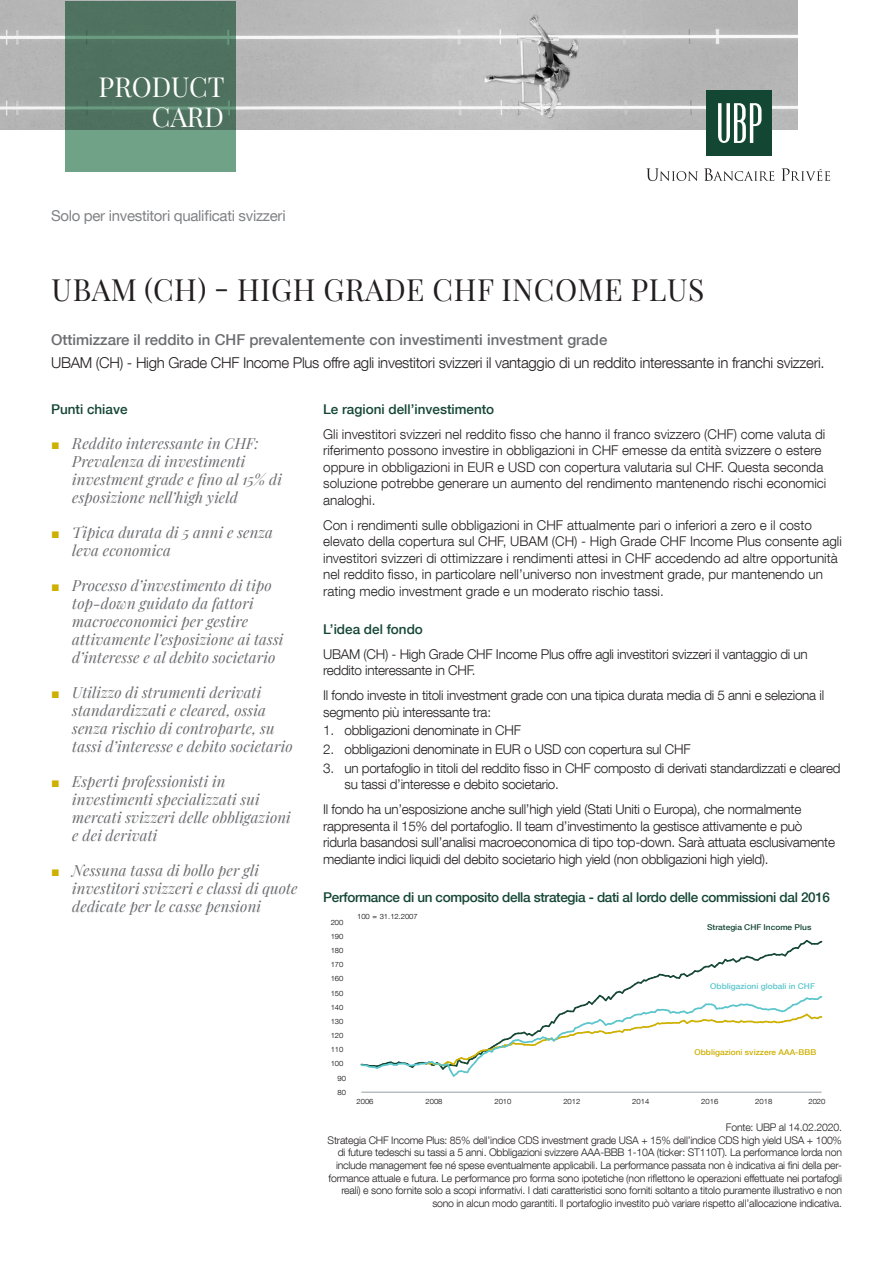
<style>
.page{position:relative;width:893px;height:1263px;background:#fff}
.page>*{position:absolute;margin:0;border:0;box-sizing:border-box;transform-origin:0 0}
.nom_du_fonds{font:30px "Playfair Display";letter-spacing:.02em;color:#231f20}
.t1{font:27px "Playfair Display";color:#fff}
.t2{font:italic 15px/18px "Playfair Display";letter-spacing:.005em;color:#6c6d70}
.Texte_Intro{font:300 15px "Helvetica Neue LT Com";letter-spacing:-.02em;color:#231f20}
.Texte_Intro_65{font:500 15px "Helvetica Neue LT Com";color:#6c6d70}
.For_qualified_invest{font:15px "Helvetica Neue LT Com";letter-spacing:-.02em;color:#808285}
.Texte{font:300 13.5px/16.5px "Helvetica Neue LT Com";letter-spacing:-.02em;color:#231f20}
.Texte-2{font:300 13.5px/16.5px "Helvetica Neue LT Com";color:#231f20}
.Titre_Niv_2{font:500 13.5px "Helvetica Neue LT Com";letter-spacing:-.025em;color:#144634}
.Titre_Niv_2-2{font:500 13.5px "Helvetica Neue LT Com";color:#144634}
.Sources{font:300 10.5px/12.6px "Helvetica Neue LT Com";letter-spacing:-.02em;color:#231f20;text-align:right}
.t3{font:500 7.95px "Helvetica Neue LT Com";color:#ceb000;scale:1.05 1}
.t4{font:500 7.95px "Helvetica Neue LT Com";color:#5ac6cc;scale:1.05 1}
.t5{font:500 7.95px "Helvetica Neue LT Com";color:#144634;scale:1.05 1}
.t6{font:300 7.35px "Helvetica Neue LT Com";letter-spacing:-.015em;color:#000001;scale:1.05 1}
.s1{font-family:"Arial";font-style:normal;font-size:14.25px;color:#ceb000}
</style>
<div class="page">
<img style="left:0;top:0;width:797px;height:130px">
<svg style="left:65px;top:1px;width:170px;height:170px;background:#577f69"></svg>
<svg style="left:646px;top:168px;width:52px;height:13px"></svg>
<svg style="left:704px;top:168px;width:70px;height:13px"></svg>
<svg style="left:781px;top:168px;width:49px;height:13px"></svg>
<div style="left:706px;top:90px;width:66px;height:66px;background:#144634"></div>
<svg style="left:718px;top:103px;width:43px;height:40px"></svg>
<hr style="left:361px;top:1092px;width:460px;height:1px;background:#909c9d">
<svg style="left:361px;top:940px;width:462px;height:137px"></svg>
<p class="t1" style="left:99px;top:66px;width:128px">PRODUCT</p>
<p class="t1" style="left:152px;top:96px;width:74px">CARD</p>
<p class="For_qualified_invest" style="left:51px;top:207px;width:236px">Solo per investitori qualificati svizzeri</p>
<p class="nom_du_fonds" style="left:52px;top:267px;width:654px">UBAM (CH) - HIGH GRADE CHF INCOME PLUS</p>
<p class="Texte_Intro_65" style="left:51px;top:331px;width:558px">Ottimizzare il reddito in CHF prevalentemente con investimenti investment grade</p>
<p class="Texte_Intro" style="left:51px;top:353px;width:775px">UBAM (CH) - High Grade CHF Income Plus offre agli investitori svizzeri il vantaggio di un reddito interessante in franchi svizzeri.</p>
<p class="Titre_Niv_2-2" style="left:323px;top:401px;width:173px">Le ragioni dell’investimento</p>
<p class="Texte-2" style="left:323px;top:425px;width:505px">Gli investitori svizzeri nel reddito fisso che hanno il franco svizzero (CHF) come valuta di riferimento possono investire in obbligazioni in CHF emesse da entità svizzere o estere oppure in obbligazioni in EUR e USD con copertura valutaria sul CHF. Questa seconda soluzione potrebbe generare un aumento del rendimento mantenendo rischi economici analoghi.</p>
<p class="Texte-2" style="left:323px;top:516px;width:520px">Con i rendimenti sulle obbligazioni in CHF attualmente pari o inferiori a zero e il costo elevato della copertura sul CHF, UBAM (CH) - High Grade CHF Income Plus consente agli investitori svizzeri di ottimizzare i rendimenti attesi in CHF accedendo ad altre opportunità nel reddito fisso, in particolare nell’universo non investment grade, pur mantenendo un rating medio investment grade e un moderato rischio tassi.</p>
<p class="Titre_Niv_2-2" style="left:323px;top:621px;width:101px">L’idea del fondo</p>
<p class="Texte" style="left:323px;top:645px;width:486px">UBAM (CH) - High Grade CHF Income Plus offre agli investitori svizzeri il vantaggio di un reddito interessante in CHF.</p>
<p class="Texte" style="left:323px;top:687px;width:502px">Il fondo investe in titoli investment grade con una tipica durata media di 5 anni e seleziona il segmento più interessante tra:</p>
<p class="Texte" style="left:323px;top:722px;width:199px">1. obbligazioni denominate in CHF</p>
<p class="Texte" style="left:323px;top:741px;width:369px">2. obbligazioni denominate in EUR o USD con copertura sul CHF</p>
<p class="Texte" style="left:344px;top:759px;width:498px;text-indent:-21px">3. un portafoglio in titoli del reddito fisso in CHF composto di derivati standardizzati e cleared su tassi d’interesse e debito societario.</p>
<p class="Texte" style="left:323px;top:801px;width:513px">Il fondo ha un’esposizione anche sull’high yield (Stati Uniti o Europa), che normalmente rappresenta il 15% del portafoglio. Il team d’investimento la gestisce attivamente e può ridurla basandosi sull’analisi macroeconomica di tipo top-down. Sarà attuata esclusivamente mediante indici liquidi del debito societario high yield (non obbligazioni high yield).</p>
<p class="Titre_Niv_2-2" style="left:51px;top:401px;width:78px">Punti chiave</p>
<p class="t2" style="left:72px;top:433px;width:211px;text-indent:-21px"><span class="s1">■</span> Reddito interessante in CHF:<br>Prevalenza di investimenti investment grade e fino al 15% di esposizione nell’high yield</p>
<p class="t2" style="left:72px;top:522px;width:202px;text-indent:-21px"><span class="s1">■</span> Tipica durata di 5 anni e senza leva economica</p>
<p class="t2" style="left:72px;top:575px;width:213px;text-indent:-21px"><span class="s1">■</span> Processo d’investimento di tipo top-down guidato da fattori macroeconomici per gestire attivamente l’esposizione ai tassi d’interesse e al debito societario</p>
<p class="t2" style="left:72px;top:682px;width:222px;text-indent:-21px"><span class="s1">■</span> Utilizzo di strumenti derivati standardizzati e cleared, ossia senza rischio di controparte, su tassi d’interesse e debito societario</p>
<p class="t2" style="left:72px;top:771px;width:220px;text-indent:-21px"><span class="s1">■</span> Esperti professionisti in investimenti specializzati sui mercati svizzeri delle obbligazioni e dei derivati</p>
<p class="t2" style="left:72px;top:860px;width:227px;text-indent:-21px"><span class="s1">■</span> Nessuna tassa di bollo per gli investitori svizzeri e classi di quote dedicate per le casse pensioni</p>
<p class="Titre_Niv_2" style="left:323px;top:889px;width:508px">Performance di un composito della strategia - dati al lordo delle commissioni dal 2016</p>
<p class="t6" style="left:357px;top:911px;width:59px">100 = 31.12.2007</p>
<p class="t6" style="left:331px;top:917px;width:13px">200</p>
<p class="t5" style="left:707px;top:922px;width:101px">Strategia CHF Income Plus</p>
<p class="t6" style="left:331px;top:931px;width:13px">190</p>
<p class="t6" style="left:331px;top:946px;width:13px">180</p>
<p class="t6" style="left:331px;top:960px;width:13px">170</p>
<p class="t6" style="left:331px;top:974px;width:13px">160</p>
<p class="t6" style="left:331px;top:988px;width:13px">150</p>
<p class="t6" style="left:331px;top:1002px;width:13px">140</p>
<p class="t6" style="left:331px;top:1016px;width:13px">130</p>
<p class="t6" style="left:331px;top:1031px;width:13px">120</p>
<p class="t6" style="left:331px;top:1045px;width:13px">110</p>
<p class="t6" style="left:331px;top:1059px;width:13px">100</p>
<p class="t6" style="left:338px;top:1074px;width:9px">90</p>
<p class="t6" style="left:338px;top:1088px;width:9px">80</p>
<p class="t4" style="left:710px;top:981px;width:101px">Obbligazioni globali in CHF</p>
<p class="t3" style="left:694px;top:1047px;width:117px">Obbligazioni svizzere AAA-BBB</p>
<p class="t6" style="left:357px;top:1097px;width:18px">2006</p>
<p class="t6" style="left:425px;top:1097px;width:18px">2008</p>
<p class="t6" style="left:494px;top:1097px;width:18px">2010</p>
<p class="t6" style="left:563px;top:1097px;width:18px">2012</p>
<p class="t6" style="left:632px;top:1097px;width:18px">2014</p>
<p class="t6" style="left:701px;top:1097px;width:18px">2016</p>
<p class="t6" style="left:755px;top:1097px;width:18px">2018</p>
<p class="t6" style="left:808px;top:1097px;width:18px">2020</p>
<p class="Sources" style="left:726px;top:1121px;width:117px">Fonte: UBP al 14.02.2020.</p>
<p class="Sources" style="left:328px;top:1133px;width:516px">Strategia CHF Income Plus: 85% dell’indice CDS investment grade USA + 15% dell’indice CDS high yield USA + 100% di future tedeschi su tassi a 5 anni. Obbligazioni svizzere AAA-BBB 1-10A (ticker: ST110T). La performance lorda non include management fee né spese eventualmente applicabili. La performance passata non è indicativa ai fini della per&shy;formance attuale e futura. Le performance pro forma sono ipotetiche (non riflettono le operazioni effettuate nei portafogli reali) e sono fornite solo a scopi informativi. I dati caratteristici sono forniti soltanto a titolo puramente illustrativo e non sono in alcun modo garantiti. Il portafoglio investito può variare rispetto all’allocazione indicativa.</p>
</div>
